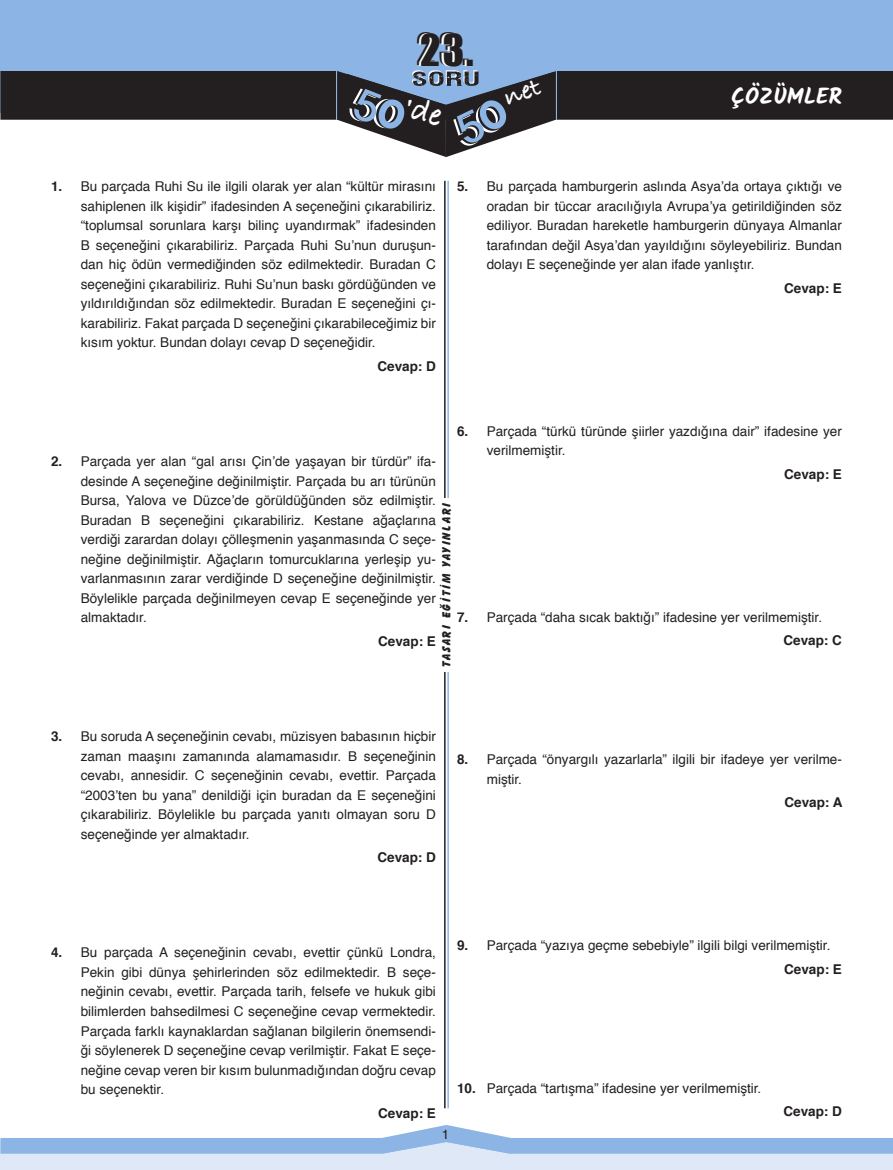
<style>
.page{position:relative;width:893px;height:1170px;background:#fff}
.page>*{position:absolute;margin:0;border:0;box-sizing:border-box;transform-origin:0 0}
.t1{font:40.5px "Impact";color:#231f20}
.t2{font:700 22.5px "Kalam";color:#fff}
.t3{font:13.5px/19.5px "Helvetica";color:#231f20;text-align:justify}
.cevaP{font:700 13.5px "Helvetica";color:#231f20}
.t4{font:800 12px "Balloon BT";letter-spacing:.135em;color:#231f20}
.s1{font-weight:700}
</style>
<div class="page">
<hr style="left:447px;top:181px;width:2px;height:927px;background:#8cb5e5">
<hr style="left:444px;top:181px;width:2px;height:927px;background:#231f20">
<div style="left:0;top:0;width:893px;height:113px;background:#8cb5e5"></div>
<div style="left:0;top:71px;width:893px;height:49px;background:#231f20"></div>
<div style="left:0;top:1140px;width:893px;height:29px;background:#dfe8f7"></div>
<div style="left:441px;top:498px;width:10px;height:174px;background:#fff"></div>
<svg style="left:0;top:1125px;width:893px;height:28px"></svg>
<hr style="left:554px;top:70px;width:3px;height:49px;background:#8cb5e5">
<div style="left:336px;top:70px;width:10px;height:50px;background:#8cb5e5"></div>
<svg style="left:337px;top:70px;width:219px;height:87px"></svg>
<h1 class="t1" style="left:420px;top:25px;width:55px">23.</h1>
<h2 class="t2" style="left:731px;top:83px;width:112px">ÇÖZÜMLER</h2>
<p class="t3" style="left:81px;top:177px;width:357px;text-indent:-30px"><span class="s1">1.</span> Bu parçada Ruhi Su ile ilgili olarak yer alan “kültür mirasını sahiplenen ilk kişidir” ifadesinden A seçeneğini çıkarabiliriz. “toplumsal sorunlara karşı bilinç uyandırmak” ifadesinden B seçeneğini çıkarabiliriz. Parçada Ruhi Su’nun duruşun&shy;dan hiç ödün vermediğinden söz edilmektedir. Buradan C seçeneğini çıkarabiliriz. Ruhi Su’nun baskı gördüğünden ve yıldırıldığından söz edilmektedir. Buradan E seçeneğini çı&shy;karabiliriz. Fakat parçada D seçeneğini çıkarabileceğimiz bir kısım yoktur. Bundan dolayı cevap D seçeneğidir.</p>
<p class="cevaP" style="left:377px;top:357px;width:60px">Cevap: D</p>
<p class="t3" style="left:487px;top:177px;width:357px;text-indent:-30px"><span class="s1">5.</span> Bu parçada hamburgerin aslında Asya’da ortaya çıktığı ve oradan bir tüccar aracılığıyla Avrupa’ya getirildiğinden söz ediliyor. Buradan hareketle hamburgerin dünyaya Almanlar tarafından değil Asya’dan yayıldığını söyleyebiliriz. Bundan dolayı E seçeneğinde yer alan ifade yanlıştır.</p>
<p class="cevaP" style="left:784px;top:279px;width:59px">Cevap: E</p>
<p class="t3" style="left:487px;top:422px;width:357px;text-indent:-30px"><span class="s1">6.</span> Parçada “türkü türünde şiirler yazdığına dair” ifadesine yer verilmemiştir.</p>
<p class="cevaP" style="left:784px;top:465px;width:59px">Cevap: E</p>
<p class="t3" style="left:81px;top:452px;width:357px;text-indent:-30px"><span class="s1">2.</span> Parçada yer alan “gal arısı Çin’de yaşayan bir türdür” ifa&shy;desinde A seçeneğine değinilmiştir. Parçada bu arı türünün Bursa, Yalova ve Düzce’de görüldüğünden söz edilmiştir.<br>Buradan B seçeneğini çıkarabiliriz. Kestane ağaçlarına verdiği zarardan dolayı çölleşmenin yaşanmasında C seçe&shy;neğine değinilmiştir. Ağaçların tomurcuklarına yerleşip yu&shy;varlanmasının zarar verdiğinde D seçeneğine değinilmiştir.<br>Böylelikle parçada değinilmeyen cevap E seçeneğinde yer almaktadır.</p>
<p class="cevaP" style="left:378px;top:632px;width:59px">Cevap: E</p>
<p class="t4" style="left:439px;top:667px;width:165px;rotate:-90deg">TASARI EĞİTİM YAYINLARI</p>
<p class="t3" style="left:457px;top:607px;width:367px"><span class="s1">7.</span> Parçada “daha sıcak baktığı” ifadesine yer verilmemiştir.</p>
<p class="cevaP" style="left:783px;top:631px;width:60px">Cevap: C</p>
<p class="t3" style="left:81px;top:727px;width:357px;text-indent:-30px"><span class="s1">3.</span> Bu soruda A seçeneğinin cevabı, müzisyen babasının hiçbir zaman maaşını zamanında alamamasıdır. B seçeneğinin cevabı, annesidir. C seçeneğinin cevabı, evettir. Parçada “2003’ten bu yana” denildiği için buradan da E seçeneğini çıkarabiliriz. Böylelikle bu parçada yanıtı olmayan soru D seçeneğinde yer almaktadır.</p>
<p class="cevaP" style="left:377px;top:848px;width:60px">Cevap: D</p>
<p class="t3" style="left:487px;top:750px;width:357px;text-indent:-30px"><span class="s1">8.</span> Parçada “önyargılı yazarlarla” ilgili bir ifadeye yer verilme&shy;miştir.</p>
<p class="cevaP" style="left:784px;top:793px;width:60px">Cevap: A</p>
<p class="t3" style="left:81px;top:943px;width:357px;text-indent:-30px"><span class="s1">4.</span> Bu parçada A seçeneğinin cevabı, evettir çünkü Londra, Pekin gibi dünya şehirlerinden söz edilmektedir. B seçe&shy;neğinin cevabı, evettir. Parçada tarih, felsefe ve hukuk gibi bilimlerden bahsedilmesi C seçeneğine cevap vermektedir.<br>Parçada farklı kaynaklardan sağlanan bilgilerin önemsendi&shy;ği söylenerek D seçeneğine cevap verilmiştir. Fakat E seçe&shy;neğine cevap veren bir kısım bulunmadığından doğru cevap bu seçenektir.</p>
<p class="cevaP" style="left:378px;top:1103px;width:59px">Cevap: E</p>
<p class="t3" style="left:442px;top:1125px;width:9px">1</p>
<p class="t3" style="left:457px;top:936px;width:375px"><span class="s1">9.</span> Parçada “yazıya geçme sebebiyle” ilgili bilgi verilmemiştir.</p>
<p class="cevaP" style="left:784px;top:959px;width:59px">Cevap: E</p>
<p class="t3" style="left:457px;top:1078px;width:306px"><span class="s1">10.</span> Parçada “tartışma” ifadesine yer verilmemiştir.</p>
<p class="cevaP" style="left:783px;top:1102px;width:60px">Cevap: D</p>
</div>
